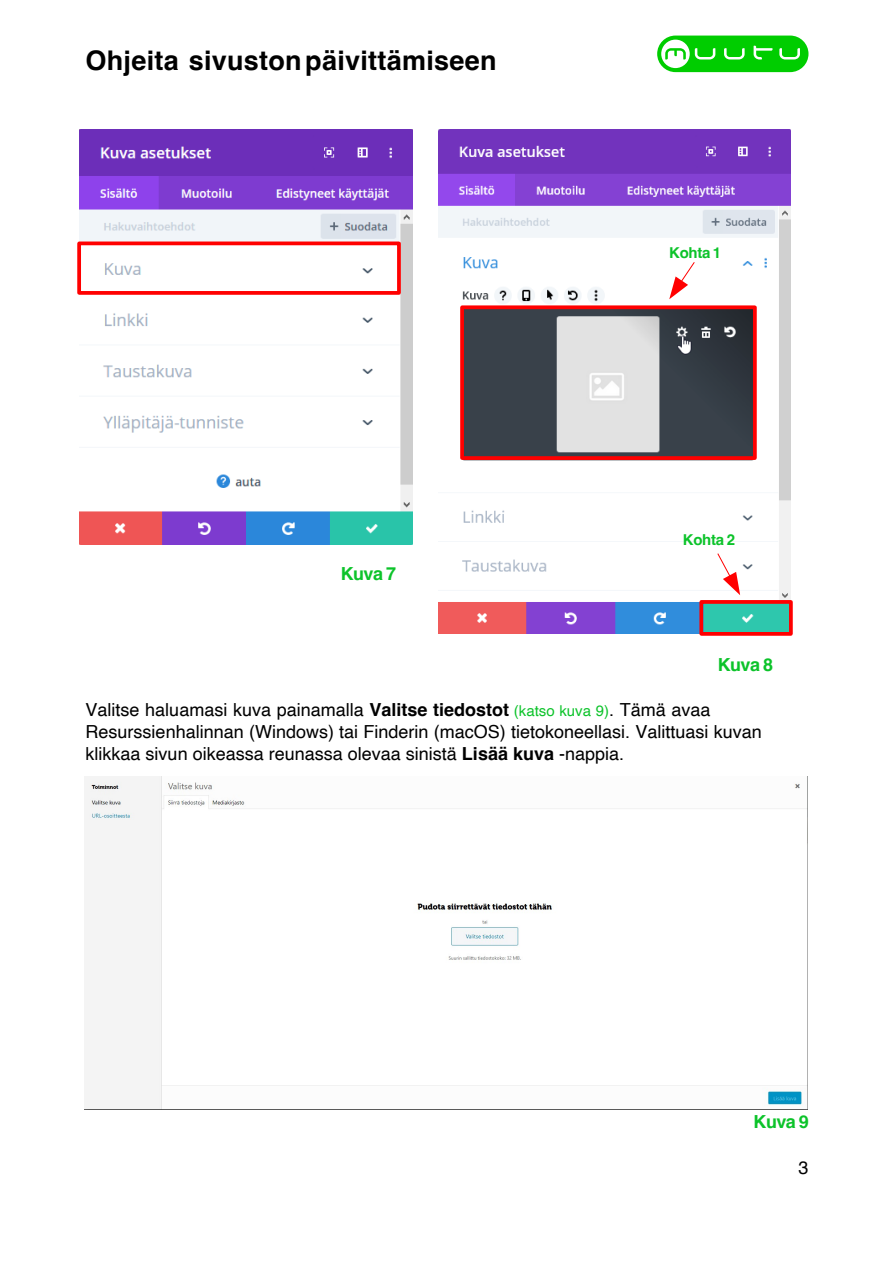
<style>
.page{position:relative;width:894px;height:1263px;background:#fff}
.page>*{position:absolute;margin:0;border:0;box-sizing:border-box;transform-origin:0 0}
.t1{font:700 27px "Helvetica";letter-spacing:.01em;color:#000}
.t2{font:18px/21.6px "Helvetica";color:#000}
.t3{font:700 18px "Helvetica";letter-spacing:-.03em;color:#0cc32a}
.t4{font:700 15px "Helvetica";letter-spacing:-.02em;color:#0cc32a}
.s1{font-weight:700}
.s2{font-size:15px;color:#0cc32a}
</style>
<div class="page">
<img style="left:79px;top:129px;width:333px;height:415px">
<img style="left:84px;top:777px;width:723px;height:333px">
<svg style="left:657px;top:36px;width:151px;height:36px"></svg>
<img style="left:439px;top:129px;width:352px;height:505px">
<div style="left:460px;top:305px;width:296px;height:155px;border:4px solid #f00"></div>
<div style="left:77px;top:242px;width:324px;height:53px;border:4px solid #f00"></div>
<svg style="left:669px;top:262px;width:25px;height:37px"></svg>
<svg style="left:717px;top:553px;width:23px;height:42px"></svg>
<div style="left:699px;top:600px;width:93px;height:36px;border:4px solid #f00"></div>
<h1 class="t1" style="left:86px;top:50px;width:412px">Ohjeita sivuston päivittämiseen</h1>
<p class="t3" style="left:341px;top:567px;width:57px">Kuva 7</p>
<p class="t4" style="left:669px;top:247px;width:53px">Kohta 1</p>
<p class="t4" style="left:683px;top:534px;width:54px">Kohta 2</p>
<p class="t3" style="left:717px;top:657px;width:57px">Kuva 8</p>
<p class="t2" style="left:86px;top:700px;width:677px">Valitse haluamasi kuva painamalla <span class="s1">Valitse tiedostot</span> <span class="s2">(katso kuva 9)</span>. Tämä avaa<br>Resurssienhalinnan (Windows) tai Finderin (macOS) tietokoneellasi. Valittuasi kuvan klikkaa sivun oikeassa reunassa olevaa sinistä <span class="s1">Lisää kuva</span> -nappia.</p>
<p class="t3" style="left:753px;top:1114px;width:57px">Kuva 9</p>
<p class="t2" style="left:798px;top:1158px;width:12px">3</p>
</div>
